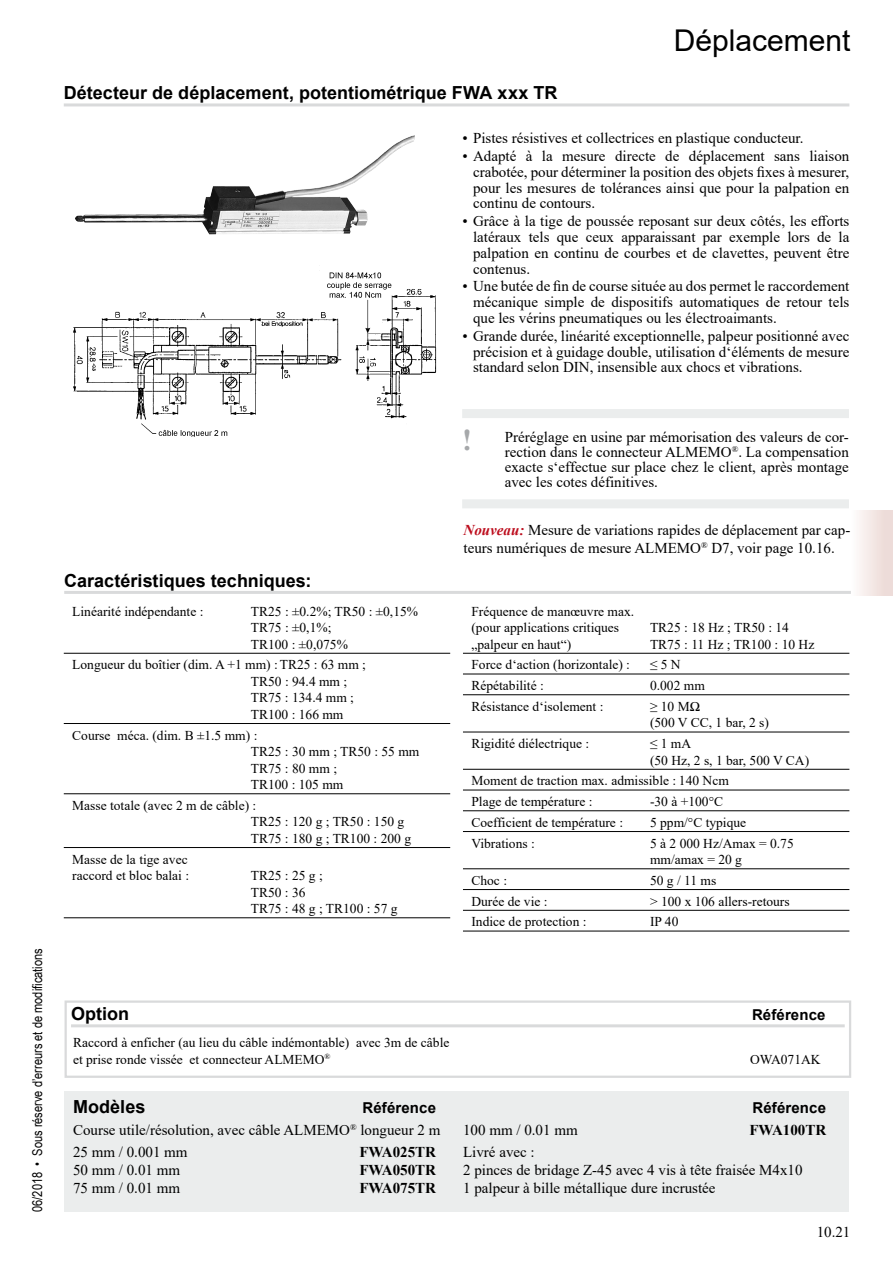
<style>
.page{position:relative;width:893px;height:1263px;background:#fff}
.page>*{position:absolute;margin:0;border:0;box-sizing:border-box;transform-origin:0 0}
.t1{font:30px "Arial";color:#000}
.t2{font:700 18px "Arial";color:#000}
.t3{font:15px/15.8px "Times New Roman";color:#000;text-align:justify}
.t4{font:700 15px "Times New Roman";color:#000}
.t5{font:700 15px "Arial";letter-spacing:.01em;color:#000}
.t6{font:13.5px/16.5px "Times New Roman";color:#000}
.t7{font:13.5px "Arial Narrow";color:#000}
.s1{font-weight:700;font-size:30px;color:#a6a8aa}
.s2{font-weight:700;font-style:italic;color:#bd0e1e}
</style>
<div class="page">
<div style="left:850px;top:510px;width:43px;height:85px;background:linear-gradient(to right,#fffdfd,#ead6d2)"></div>
<hr style="left:64px;top:103px;width:785px;height:3px;background:#d9dadb">
<div style="left:65px;top:1091px;width:784px;height:121px;background:#ebeded"></div>
<img style="left:75px;top:135px;width:340px;height:99px">
<hr style="left:64px;top:653px;width:386px;height:1px;background:#000">
<hr style="left:64px;top:723px;width:386px;height:1px;background:#000">
<hr style="left:64px;top:793px;width:386px;height:1px;background:#000">
<hr style="left:64px;top:847px;width:386px;height:1px;background:#000">
<hr style="left:64px;top:917px;width:386px;height:1px;background:#000">
<hr style="left:463px;top:653px;width:386px;height:1px;background:#000">
<hr style="left:463px;top:673px;width:386px;height:1px;background:#000">
<hr style="left:463px;top:694px;width:386px;height:1px;background:#000">
<hr style="left:463px;top:731px;width:386px;height:1px;background:#000">
<hr style="left:463px;top:769px;width:386px;height:1px;background:#000">
<hr style="left:463px;top:790px;width:386px;height:1px;background:#000">
<hr style="left:463px;top:810px;width:386px;height:1px;background:#000">
<hr style="left:463px;top:831px;width:386px;height:1px;background:#000">
<hr style="left:463px;top:868px;width:386px;height:1px;background:#000">
<hr style="left:463px;top:889px;width:386px;height:1px;background:#000">
<hr style="left:463px;top:910px;width:386px;height:1px;background:#000">
<hr style="left:463px;top:931px;width:386px;height:1px;background:#000">
<img style="left:73px;top:272px;width:364px;height:165px">
<hr style="left:64px;top:591px;width:787px;height:3px;background:#d9dadb">
<hr style="left:71px;top:1024px;width:774px;height:3px;background:#d9dadb">
<div style="left:65px;top:1000px;width:786px;height:78px;border:2px solid #d9dadb"></div>
<div style="left:462px;top:409px;width:387px;height:9px;background:#ebeded"></div>
<div style="left:462px;top:499px;width:387px;height:9px;background:#ebeded"></div>
<p class="t7" style="left:28px;top:1212px;width:265px;rotate:-90deg">06/2018 • Sous réserve d’erreurs et de modifications</p>
<p class="t2" style="left:64px;top:80px;width:495px">Détecteur de déplacement, potentiométrique FWA xxx TR</p>
<h1 class="t1" style="left:674px;top:19px;width:178px">Déplacement</h1>
<p class="t3" style="left:462px;top:130px;width:342px">• Pistes résistives et collectrices en plastique conducteur.</p>
<p class="t3" style="left:473px;top:148px;width:378px;text-indent:-11px">• Adapté à la mesure directe de déplacement sans liaison crabotée, pour déterminer la position des objets fixes à mesurer, pour les mesures de tolérances ainsi que pour la palpation en continu de contours.</p>
<p class="t3" style="left:473px;top:213px;width:378px;text-indent:-11px">• Grâce à la tige de poussée reposant sur deux côtés, les efforts latéraux tels que ceux apparaissant par exemple lors de la palpation en continu de courbes et de clavettes, peuvent être contenus.</p>
<p class="t3" style="left:473px;top:278px;width:378px;text-indent:-11px">• Une butée de fin de course située au dos permet le raccordement mécanique simple de dispositifs automatiques de retour tels que les vérins pneumatiques ou les électroaimants.</p>
<p class="t3" style="left:473px;top:327px;width:378px;text-indent:-11px">• Grande durée, linéarité exceptionnelle, palpeur positionné avec précision et à guidage double, utilisation d‘éléments de mesure standard selon DIN, insensible aux chocs et vibrations.</p>
<p class="t2" style="left:64px;top:568px;width:249px">Caractéristiques techniques:</p>
<p class="t6" style="left:72px;top:602px;width:133px">Linéarité indépendante :</p>
<p class="t6" style="left:251px;top:602px;width:169px">TR25 : ±0.2%; TR50 : ±0,15%<br>TR75 : ±0,1%;<br>TR100 : ±0,075%</p>
<p class="t6" style="left:251px;top:656px;width:117px;text-indent:-179px">Longueur du boîtier (dim. A +1 mm) :TR25 : 63 mm ;<br>TR50 : 94.4 mm ;<br>TR75 : 134.4 mm ;<br>TR100 : 166 mm</p>
<p class="t6" style="left:251px;top:726px;width:170px;text-indent:-179px">Course méca. (dim. B ±1.5 mm) :<br>TR25 : 30 mm ; TR50 : 55 mm<br>TR75 : 80 mm ;<br>TR100 : 105 mm</p>
<p class="t6" style="left:251px;top:797px;width:162px;text-indent:-179px">Masse totale (avec 2 m de câble) :<br>TR25 : 120 g ; TR50 : 150 g<br>TR75 : 180 g ; TR100 : 200 g</p>
<p class="t6" style="left:72px;top:850px;width:118px">Masse de la tige avec raccord et bloc balai :</p>
<p class="t6" style="left:251px;top:867px;width:148px">TR25 : 25 g ;<br>TR50 : 36<br>TR75 : 48 g ; TR100 : 57 g</p>
<p class="t3" style="left:505px;top:429px;width:346px;line-height:15px;text-indent:-43px"><span class="s1">!</span> Préréglage en usine par mémorisation des valeurs de cor&shy;rection dans le connecteur ALMEMO<sup>®</sup>. La compensation exacte s‘effectue sur place chez le client, après montage avec les cotes définitives.</p>
<p class="t3" style="left:464px;top:521px;width:388px;line-height:18px"><span class="s2">Nouveau:</span> Mesure de variations rapides de déplacement par cap&shy;teurs numériques de mesure ALMEMO<sup>®</sup> D7, voir page 10.16.</p>
<p class="t6" style="left:471px;top:602px;width:164px">Fréquence de manœuvre max. (pour applications critiques</p>
<p class="t6" style="left:650px;top:619px;width:140px">TR25 : 18 Hz ; TR50 : 14</p>
<p class="t6" style="left:471px;top:635px;width:101px">„palpeur en haut“)</p>
<p class="t6" style="left:650px;top:635px;width:166px">TR75 : 11 Hz ; TR100 : 10 Hz</p>
<p class="t6" style="left:471px;top:656px;width:160px">Force d‘action (horizontale) :</p>
<p class="t6" style="left:650px;top:656px;width:32px">≤ 5 N</p>
<p class="t6" style="left:471px;top:677px;width:74px">Répétabilité :</p>
<p class="t6" style="left:650px;top:677px;width:56px">0.002 mm</p>
<p class="t6" style="left:471px;top:698px;width:133px">Résistance d‘isolement :</p>
<p class="t6" style="left:650px;top:698px;width:120px">≥ 10 MΩ<br>(500 V CC, 1 bar, 2 s)</p>
<p class="t6" style="left:471px;top:735px;width:119px">Rigidité diélectrique :</p>
<p class="t6" style="left:650px;top:735px;width:161px">≤ 1 mA<br>(50 Hz, 2 s, 1 bar, 500 V CA)</p>
<p class="t6" style="left:471px;top:770px;width:259px;line-height:20.7px">Moment de traction max. admissible : 140 Ncm<br>Plage de température :</p>
<p class="t6" style="left:650px;top:793px;width:75px">-30 à +100°C</p>
<p class="t6" style="left:471px;top:814px;width:153px">Coefficient de température :</p>
<p class="t6" style="left:650px;top:814px;width:98px">5 ppm/°C typique</p>
<p class="t6" style="left:471px;top:834px;width:65px">Vibrations :</p>
<p class="t6" style="left:650px;top:834px;width:145px">5 à 2 000 Hz/Amax = 0.75 mm/amax = 20 g</p>
<p class="t6" style="left:471px;top:872px;width:37px">Choc :</p>
<p class="t6" style="left:650px;top:872px;width:68px">50 g / 11 ms</p>
<p class="t6" style="left:471px;top:892px;width:78px">Durée de vie :</p>
<p class="t6" style="left:650px;top:892px;width:141px">&gt; 100 x 106 allers-retours</p>
<p class="t6" style="left:471px;top:913px;width:117px">Indice de protection :</p>
<p class="t6" style="left:650px;top:913px;width:30px">IP 40</p>
<p class="t2" style="left:71px;top:1001px;width:60px">Option</p>
<p class="t5" style="left:752px;top:1004px;width:75px">Référence</p>
<p class="t6" style="left:73px;top:1034px;width:378px">Raccord à enficher (au lieu du câble indémontable) avec 3m de câble et prise ronde vissée et connecteur ALMEMO<sup>®</sup></p>
<p class="t6" style="left:750px;top:1050px;width:72px">OWA071AK</p>
<p class="t2" style="left:73px;top:1093px;width:74px">Modèles</p>
<p class="t5" style="left:363px;top:1097px;width:75px">Référence</p>
<p class="t3" style="left:73px;top:1118px;width:369px;line-height:22.2px">Course utile/résolution, avec câble ALMEMO<sup>®</sup> longueur 2 m<br>25 mm / 0.001 mm</p>
<p class="t4" style="left:359px;top:1141px;width:78px">FWA025TR</p>
<p class="t3" style="left:73px;top:1162px;width:109px">50 mm / 0.01 mm</p>
<p class="t4" style="left:359px;top:1159px;width:78px">FWA050TR</p>
<p class="t3" style="left:73px;top:1180px;width:109px">75 mm / 0.01 mm</p>
<p class="t4" style="left:359px;top:1177px;width:78px">FWA075TR</p>
<p class="t5" style="left:753px;top:1097px;width:75px">Référence</p>
<p class="t3" style="left:463px;top:1121px;width:116px">100 mm / 0.01 mm</p>
<p class="t4" style="left:749px;top:1119px;width:78px">FWA100TR</p>
<p class="t3" style="left:463px;top:1142px;width:341px;line-height:18px;text-align:left">Livré avec :<br>2 pinces de bridage Z-45 avec 4 vis à tête fraisée M4x10<br>1 palpeur à bille métallique dure incrustée</p>
<p class="t3" style="left:817px;top:1224px;width:35px">10.21</p>
</div>
